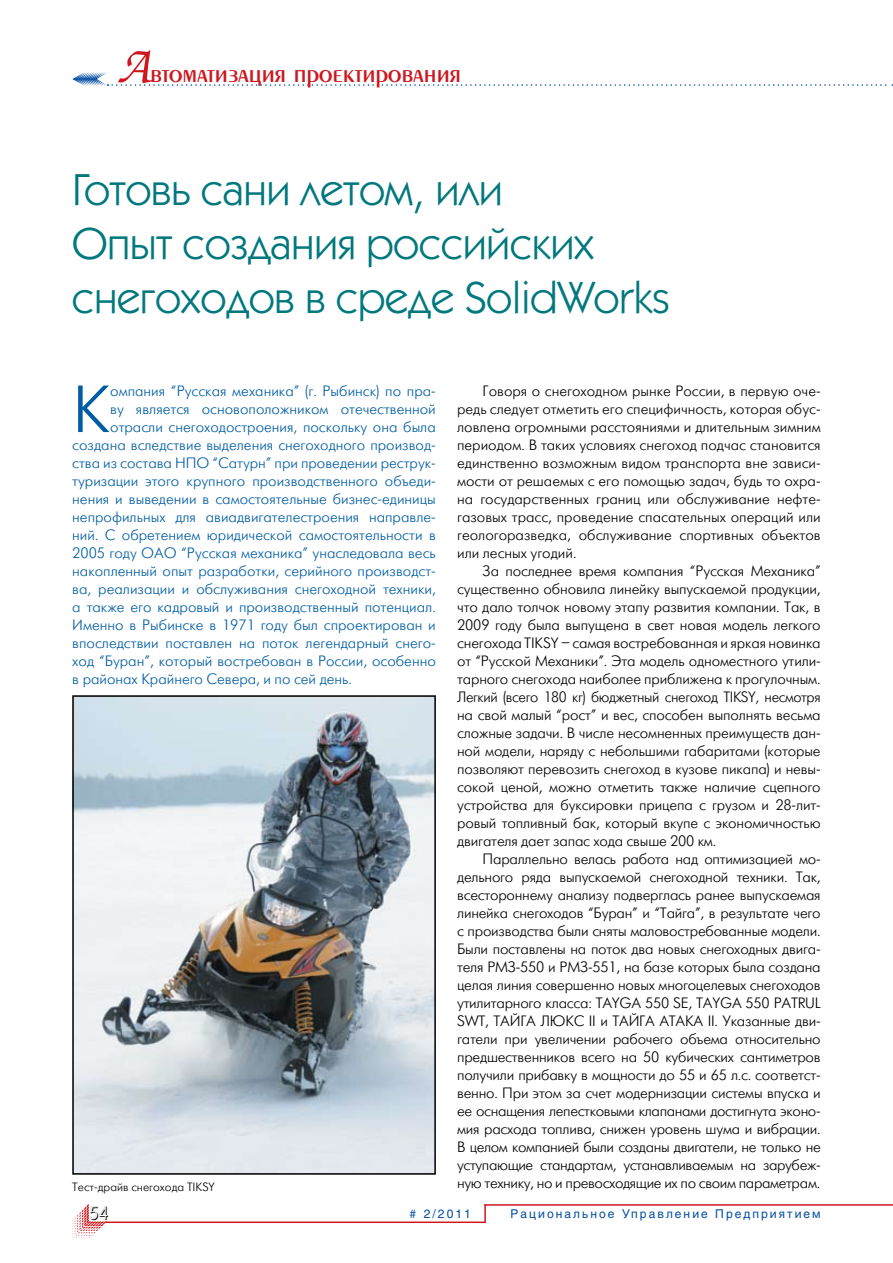
<style>
.page{position:relative;width:893px;height:1263px;background:#fff}
.page>*{position:absolute;margin:0;border:0;box-sizing:border-box;transform-origin:0 0}
.t1{font:66.45px "Futuris Light C";color:#005da3}
.t2{font:45px/54px "Kabel C";color:#00787d}
.t3{font:27px "Penta Demi";color:#ce171e}
.t4{font:18px "Futuris Shadow C";color:#000}
.t5{font:15px/18px "Futuris Light C";letter-spacing:-.01em;color:#000;text-align:justify}
.t6{font:15px "Futuris Light C";color:#005da3}
.t7{font:12px "Helios";letter-spacing:.17em;color:#034ea2}
.t8{font:12px "Futuris Light C";color:#000}
.s1{font-family:"Zapf Chancery C";font-size:54px}
</style>
<div class="page">
<svg style="left:72px;top:1204px;width:34px;height:34px"></svg>
<svg style="left:484px;top:1206px;width:2px;height:15px"></svg>
<hr style="left:105px;top:1221px;width:381px;height:2px;background:#ce171e">
<hr style="left:484px;top:1204px;width:409px;height:2px;background:#ce171e">
<svg style="left:72px;top:72px;width:821px;height:14px"></svg>
<img style="left:75px;top:698px;width:358px;height:474px">
<div style="left:72px;top:695px;width:364px;height:480px;border:2px solid #000"></div>
<h3 class="t3" style="left:117px;top:60px;width:346px"><span class="s1">А</span>втоматизация проектирования</h3>
<h2 class="t2" style="left:72px;top:161px;width:599px">Готовь сани летом, или<br>Опыт создания российских снегоходов в среде SolidWorks</h2>
<h1 class="t1" style="left:72px;top:375px;width:39px">К</h1>
<p class="t6" style="left:110px;top:383px;width:327px">омпания “Русская механика” (г. Рыбинск) по пра-</p>
<p class="t6" style="left:110px;top:401px;width:327px">ву является основоположником отечественной</p>
<p class="t6" style="left:110px;top:419px;width:327px">отрасли снегоходостроения, поскольку она была</p>
<p class="t6" style="left:72px;top:437px;width:365px">создана вследствие выделения снегоходного производ-</p>
<p class="t6" style="left:72px;top:455px;width:365px">ства из состава НПО “Сатурн” при проведении реструк-</p>
<p class="t6" style="left:72px;top:473px;width:365px">туризации этого крупного производственного объеди-</p>
<p class="t6" style="left:72px;top:491px;width:365px">нения и выведении в самостоятельные бизнес-единицы</p>
<p class="t6" style="left:72px;top:509px;width:365px">непрофильных для авиадвигателестроения направле-</p>
<p class="t6" style="left:72px;top:527px;width:365px">ний. С обретением юридической самостоятельности в</p>
<p class="t6" style="left:72px;top:545px;width:365px">2005 году ОАО “Русская механика” унаследовала весь</p>
<p class="t6" style="left:72px;top:563px;width:365px">накопленный опыт разработки, серийного производст-</p>
<p class="t6" style="left:72px;top:581px;width:365px">ва, реализации и обслуживания снегоходной техники,</p>
<p class="t6" style="left:72px;top:599px;width:365px">а также его кадровый и производственный потенциал.</p>
<p class="t6" style="left:72px;top:617px;width:365px">Именно в Рыбинске в 1971 году был спроектирован и</p>
<p class="t6" style="left:72px;top:635px;width:365px">впоследствии поставлен на поток легендарный снего-</p>
<p class="t6" style="left:72px;top:653px;width:365px">ход “Буран”, который востребован в России, особенно</p>
<p class="t6" style="left:72px;top:671px;width:281px">в районах Крайнего Севера, и по сей день.</p>
<p class="t8" style="left:72px;top:1180px;width:144px">Тест-драйв снегохода TIKSY</p>
<p class="t5" style="left:457px;top:382px;width:365px;text-indent:26px">Говоря о снегоходном рынке России, в первую оче&shy;редь следует отметить его специфичность, которая обус&shy;ловлена огромными расстояниями и длительным зимним периодом. В таких условиях снегоход подчас становится единственно возможным видом транспорта вне зависи&shy;мости от решаемых с его помощью задач, будь то охра&shy;на государственных границ или обслуживание нефте&shy;газовых трасс, проведение спасательных операций или геологоразведка, обслуживание спортивных объектов или лесных угодий.</p>
<p class="t5" style="left:457px;top:562px;width:365px;text-indent:26px">За последнее время компания “Русская Механика” существенно обновила линейку выпускаемой продукции, что дало толчок новому этапу развития компании. Так, в 2009 году была выпущена в свет новая модель легкого снегохода TIKSY – самая востребованная и яркая новинка от “Русской Механики”. Эта модель одноместного утили&shy;тарного снегохода наиболее приближена к прогулочным.<br>Легкий (всего 180 кг) бюджетный снегоход TIKSY, несмотря на свой малый “рост” и вес, способен выполнять весьма сложные задачи. В числе несомненных преимуществ дан&shy;ной модели, наряду с небольшими габаритами (которые позволяют перевозить снегоход в кузове пикапа) и невы&shy;сокой ценой, можно отметить также наличие сцепного устройства для буксировки прицепа с грузом и 28-лит&shy;ровый топливный бак, который вкупе с экономичностью двигателя дает запас хода свыше 200 км.</p>
<p class="t5" style="left:457px;top:850px;width:365px;text-indent:26px">Параллельно велась работа над оптимизацией мо&shy;дельного ряда выпускаемой снегоходной техники. Так, всестороннему анализу подверглась ранее выпускаемая линейка снегоходов “Буран” и “Тайга”, в результате чего с производства были сняты маловостребованные модели.<br>Были поставлены на поток два новых снегоходных двига&shy;теля РМЗ-550 и РМЗ-551, на базе которых была создана целая линия совершенно новых многоцелевых снегоходов утилитарного класса: TAYGA 550 SE, TAYGA 550 PATRUL SWT, ТАЙГА ЛЮКС II и ТАЙГА АТАКА II. Указанные дви&shy;гатели при увеличении рабочего объема относительно предшественников всего на 50 кубических сантиметров получили прибавку в мощности до 55 и 65 л.с. соответст&shy;венно. При этом за счет модернизации системы впуска и ее оснащения лепестковыми клапанами достигнута эконо&shy;мия расхода топлива, снижен уровень шума и вибрации.<br>В целом компанией были созданы двигатели, не только не уступающие стандартам, устанавливаемым на зарубеж&shy;ную технику, но и превосходящие их по своим параметрам.</p>
<p class="t4" style="left:89px;top:1204px;width:21px">54</p>
<p class="t7" style="left:510px;top:1207px;width:312px">Рациональное Управление Предприятием</p>
<p class="t7" style="left:410px;top:1207px;width:63px"># 2/2011</p>
</div>
